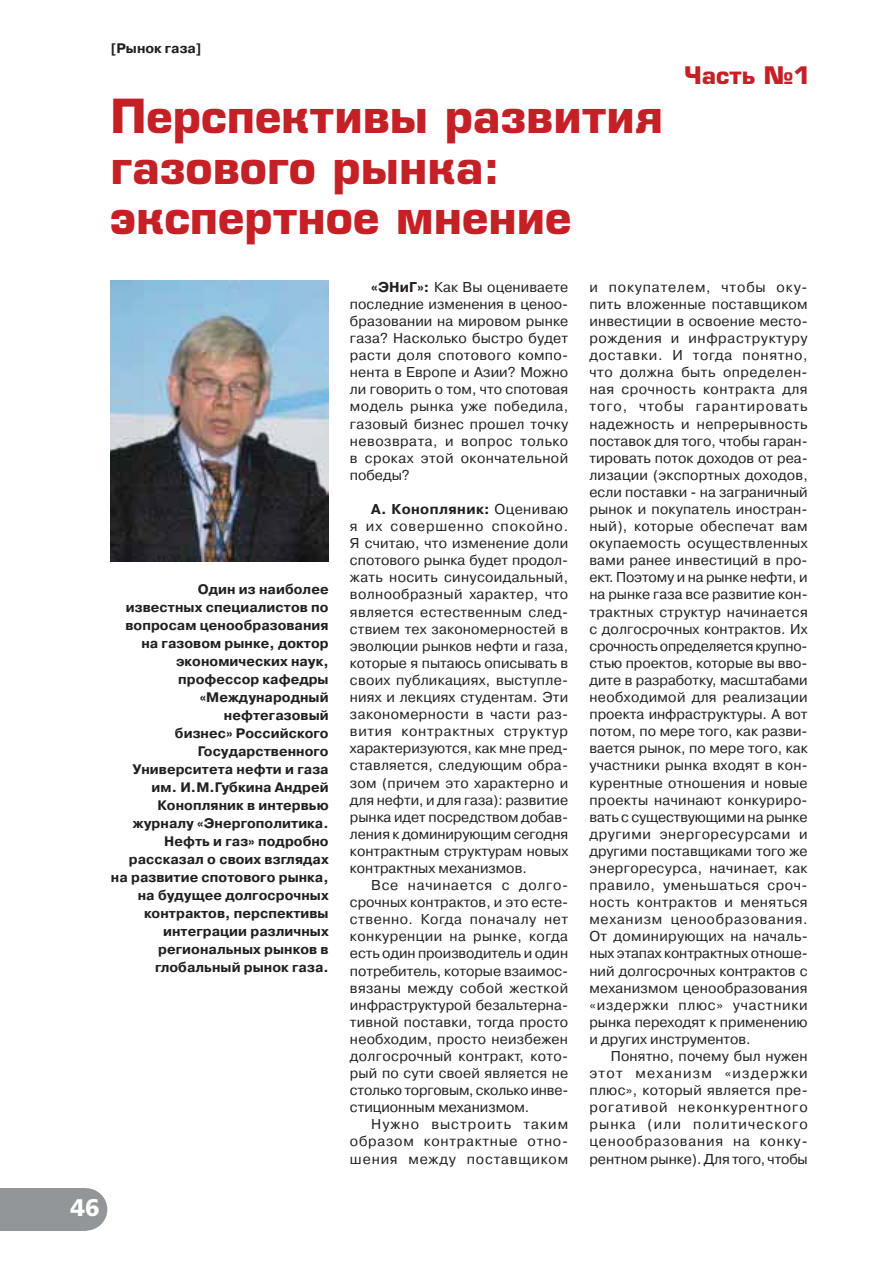
<style>
.page{position:relative;width:893px;height:1263px;background:#fff}
.page>*{position:absolute;margin:0;border:0;box-sizing:border-box;transform-origin:0 0}
.t1{font:700 49.5px/51px "Eurofont C";color:#c42026}
.t2{font:700 25.5px "Eurofont C";color:#c42026}
.t3{font:24px "Free Set Bold C";color:#fff}
.t4{font:14.25px/17.1px "Pragmatica C";color:#231f20;text-align:justify}
.t5{font:700 13.8px/18px "Pragmatica C";letter-spacing:.005em;color:#231f20;text-align:right}
.s1{font-weight:700}
</style>
<div class="page">
<div style="left:64px;top:1188px;width:43px;height:43px;background:#939698;border-radius:50%"></div>
<div style="left:0;top:1188px;width:86px;height:43px;background:#939698"></div>
<img style="left:111px;top:281px;width:218px;height:280px">
<p class="t5" style="left:111px;top:40px;width:93px">[Рынок газа]</p>
<h1 class="t1" style="left:111px;top:89px;width:554px">Перспективы развития газового рынка: экспертное мнение</h1>
<h2 class="t2" style="left:684px;top:60px;width:128px">Часть №1</h2>
<p class="t5" style="left:111px;top:580px;width:219px">Один из наиболее<br>известных специалистов по вопросам ценообразования на газовом рынке, доктор экономических наук, профессор кафедры «Международный нефтегазовый<br>бизнес» Российского<br>Государственного<br>Университета нефти и газа им. И.М.Губкина Андрей<br>Конопляник в интервью журналу «Энергополитика.<br>Нефть и газ» подробно рассказал о своих взглядах на развитие спотового рынка, на будущее долгосрочных контрактов, перспективы интеграции различных региональных рынков в глобальный рынок газа.</p>
<h3 class="t3" style="left:71px;top:1194px;width:31px">46</h3>
<p class="t4" style="left:350px;top:280px;width:220px;text-indent:21px"><span class="s1">«ЭНиГ»:</span> Как Вы оцениваете последние изменения в ценоо&shy;бразовании на мировом рынке газа? Насколько быстро будет расти доля спотового компо&shy;нента в Европе и Азии? Можно ли говорить о том, что спотовая модель рынка уже победила, газовый бизнес прошел точку невозврата, и вопрос только в сроках этой окончательной победы?</p>
<p class="t4" style="left:350px;top:502px;width:220px;text-indent:21px"><span class="s1">А. Конопляник:</span> Оцениваю я их совершенно спокойно.<br>Я считаю, что изменение доли спотового рынка будет продол&shy;жать носить синусоидальный, волнообразный характер, что является естественным след&shy;ствием тех закономерностей в эволюции рынков нефти и газа, которые я пытаюсь описывать в своих публикациях, выступле&shy;ниях и лекциях студентам. Эти закономерности в части раз&shy;вития контрактных структур характеризуются, как мне пред&shy;ставляется, следующим обра&shy;зом (причем это характерно и для нефти, и для газа): развитие рынка идет посредством добав&shy;ления к доминирующим сегодня контрактным структурам новых контрактных механизмов.</p>
<p class="t4" style="left:350px;top:878px;width:220px;text-indent:21px">Все начинается с долго&shy;срочных контрактов, и это есте&shy;ственно. Когда поначалу нет конкуренции на рынке, когда есть один производитель и один потребитель, которые взаимос&shy;вязаны между собой жесткой инфраструктурой безальтерна&shy;тивной поставки, тогда просто необходим, просто неизбежен долгосрочный контракт, кото&shy;рый по сути своей является не столько торговым, сколько инве&shy;стиционным механизмом.</p>
<p class="t4" style="left:350px;top:1117px;width:220px;text-indent:21px">Нужно выстроить таким образом контрактные отно&shy;шения между поставщиком</p>
<p class="t4" style="left:589px;top:280px;width:220px">и покупателем, чтобы оку&shy;пить вложенные поставщиком инвестиции в освоение место&shy;рождения и инфраструктуру доставки. И тогда понятно, что должна быть определен&shy;ная срочность контракта для того, чтобы гарантировать надежность и непрерывность поставок для того, чтобы гаран&shy;тировать поток доходов от реа&shy;лизации (экспортных доходов, если поставки - на заграничный рынок и покупатель иностран&shy;ный), которые обеспечат вам окупаемость осуществленных вами ранее инвестиций в про&shy;ект. Поэтому и на рынке нефти, и на рынке газа все развитие кон&shy;трактных структур начинается с долгосрочных контрактов. Их срочность определяется крупно&shy;стью проектов, которые вы вво&shy;дите в разработку, масштабами необходимой для реализации проекта инфраструктуры. А вот потом, по мере того, как разви&shy;вается рынок, по мере того, как участники рынка входят в кон&shy;курентные отношения и новые проекты начинают конкуриро&shy;вать с существующими на рынке другими энергоресурсами и другими поставщиками того же энергоресурса, начинает, как правило, уменьшаться сроч&shy;ность контрактов и меняться механизм ценообразования.<br>От доминирующих на началь&shy;ных этапах контрактных отноше&shy;ний долгосрочных контрактов с механизмом ценообразования «издержки плюс» участники рынка переходят к применению и других инструментов.</p>
<p class="t4" style="left:589px;top:1049px;width:220px;text-indent:21px">Понятно, почему был нужен этот механизм «издержки плюс», который является пре&shy;рогативой неконкурентного рынка (или политического ценообразования на конку&shy;рентном рынке). Для того, чтобы</p>
</div>
